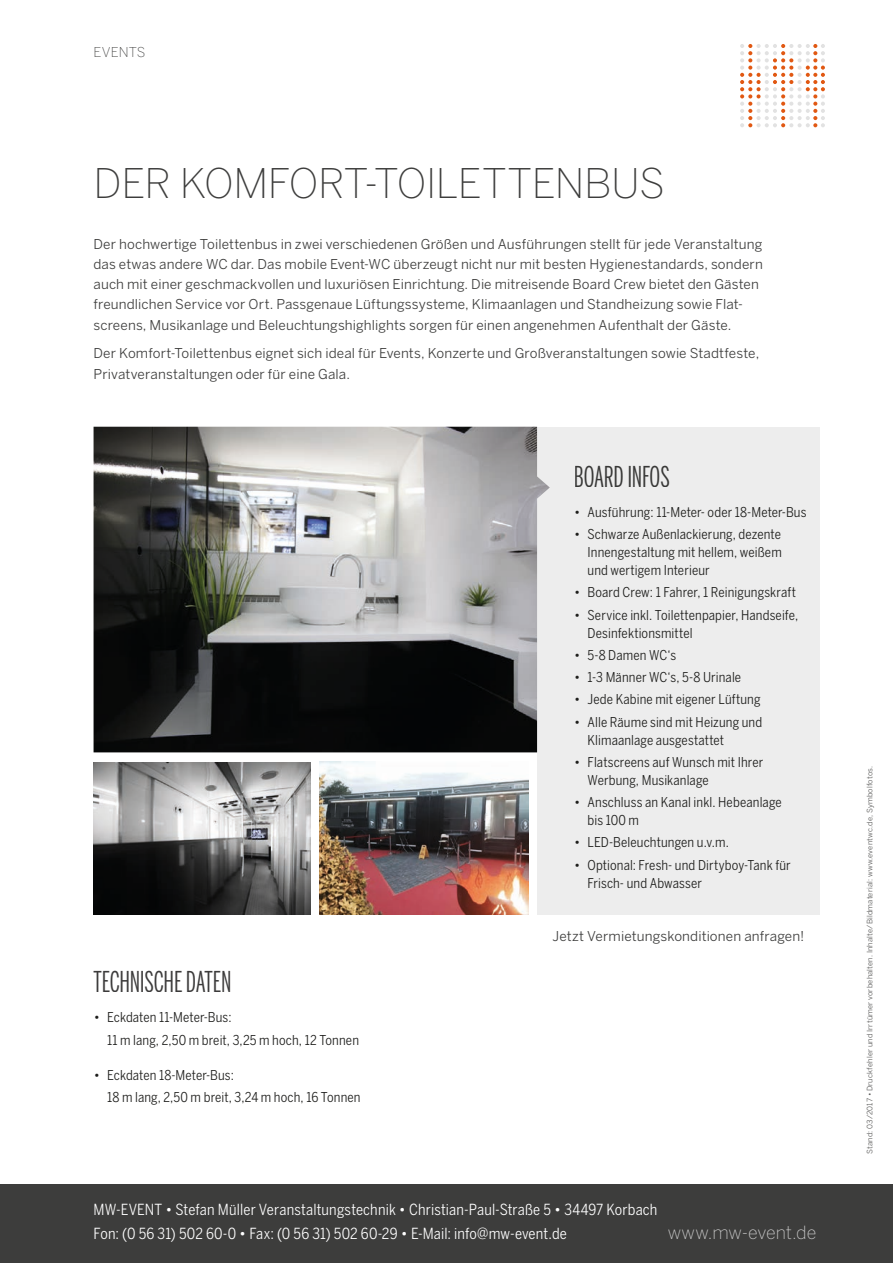
<style>
.page{position:relative;width:893px;height:1263px;background:#fff}
.page>*{position:absolute;margin:0;border:0;box-sizing:border-box;transform-origin:0 0}
.t1{font:200 expanded 40.5px "Benton";letter-spacing:-.01em;color:#3d3d3c}
.t2{font:extra-condensed 28.5px "Benton";letter-spacing:-.01em;color:#3c3b3b}
.t3{font:extra-condensed 28.5px "Benton";letter-spacing:-.01em;color:#383837}
.t4{font:200 expanded 18px "Benton";letter-spacing:-.005em;color:#d2d2d2}
.t5{font:15.15px/23.7px "Benton Sans Cond";letter-spacing:.01em;color:#fff}
.t6{font:13.5px/20.2px "Benton Sans";letter-spacing:.01em;color:#3d3d3c}
.t7{font:13.5px/18px "Benton Sans Cond";letter-spacing:.01em;color:#1d1d1b}
.t8{font:200 expanded 13.5px "Benton";letter-spacing:.01em;color:#3d3d3c}
.t9{font:7.5px "Benton Sans";letter-spacing:.025em;color:#575756}
</style>
<div class="page">
<div style="left:537px;top:427px;width:283px;height:487px;background:#ededed"></div>
<div style="left:0;top:1185px;width:893px;height:78px;background:#3d3d3c"></div>
<img style="left:94px;top:762px;width:216px;height:152px">
<img style="left:320px;top:761px;width:208px;height:153px">
<img style="left:94px;top:427px;width:456px;height:325px">
<svg style="left:740px;top:44px;width:85px;height:83px"></svg>
<p class="t8" style="left:94px;top:44px;width:54px">EVENTS</p>
<h1 class="t1" style="left:94px;top:160px;width:573px">DER KOMFORT-TOILETTENBUS</h1>
<p class="t6" style="left:94px;top:233px;width:671px">Der hochwertige Toilettenbus in zwei verschiedenen Größen und Ausführungen stellt für jede Veranstaltung das etwas andere WC dar. Das mobile Event-WC überzeugt nicht nur mit besten Hygienestandards, sondern auch mit einer geschmackvollen und luxuriösen Einrichtung. Die mitreisende Board Crew bietet den Gästen freundlichen Service vor Ort. Passgenaue Lüftungssysteme, Klimaanlagen und Standheizung sowie Flat&shy;screens, Musikanlage und Beleuchtungshighlights sorgen für einen angenehmen Aufenthalt der Gäste.</p>
<p class="t6" style="left:94px;top:343px;width:667px">Der Komfort-Toilettenbus eignet sich ideal für Events, Konzerte und Großveranstaltungen sowie Stadtfeste,<br>Privatveranstaltungen oder für eine Gala.</p>
<h2 class="t3" style="left:574px;top:460px;width:97px">BOARD INFOS</h2>
<p class="t7" style="left:574px;top:503px;width:234px">• Ausführung: 11-Meter- oder 18-Meter-Bus</p>
<p class="t7" style="left:588px;top:525px;width:196px;text-align:justify;text-indent:-14px">• Schwarze Außenlackierung, dezente Innengestaltung mit hellem, weißem und wertigem Interieur</p>
<p class="t7" style="left:574px;top:583px;width:224px">• Board Crew: 1 Fahrer, 1 Reinigungskraft</p>
<p class="t7" style="left:588px;top:606px;width:212px;text-indent:-14px">• Service inkl. Toilettenpapier, Handseife,<br>Desinfektionsmittel</p>
<p class="t7" style="left:574px;top:646px;width:104px">• 5-8 Damen WC‘s</p>
<p class="t7" style="left:574px;top:668px;width:169px">• 1-3 Männer WC‘s, 5-8 Urinale</p>
<p class="t7" style="left:574px;top:690px;width:188px">• Jede Kabine mit eigener Lüftung</p>
<p class="t7" style="left:588px;top:713px;width:176px;text-indent:-14px">• Alle Räume sind mit Heizung und<br>Klimaanlage ausgestattet</p>
<p class="t7" style="left:588px;top:753px;width:177px;text-indent:-14px">• Flatscreens auf Wunsch mit Ihrer<br>Werbung, Musikanlage</p>
<p class="t7" style="left:588px;top:793px;width:196px;text-indent:-14px">• Anschluss an Kanal inkl. Hebeanlage bis 100 m</p>
<p class="t7" style="left:574px;top:833px;width:156px">• LED-Beleuchtungen u.v.m.</p>
<p class="t7" style="left:588px;top:856px;width:205px;text-indent:-14px">• Optional: Fresh- und Dirtyboy-Tank für<br>Frisch- und Abwasser</p>
<h2 class="t2" style="left:94px;top:965px;width:140px">TECHNISCHE DATEN</h2>
<p class="t7" style="left:107px;top:1006px;width:253px;line-height:22.2px;text-indent:-14px">• Eckdaten 11-Meter-Bus:<br>11 m lang, 2,50 m breit, 3,25 m hoch, 12 Tonnen</p>
<p class="t7" style="left:107px;top:1063px;width:255px;line-height:22.2px;text-indent:-14px">• Eckdaten 18-Meter-Bus:<br>18 m lang, 2,50 m breit, 3,24 m hoch, 16 Tonnen</p>
<p class="t6" style="left:553px;top:926px;width:253px">Jetzt Vermietungskonditionen anfragen!</p>
<p class="t5" style="left:94px;top:1198px;width:565px">MW-EVENT • Stefan Müller Veranstaltungstechnik • Christian-Paul-Straße 5 • 34497 Korbach<br>Fon: (0 56 31) 502 60-0 • Fax: (0 56 31) 502 60-29 • E-Mail: info@mw-event.de</p>
<h3 class="t4" style="left:668px;top:1222px;width:150px">www.mw-event.de</h3>
<p class="t9" style="left:865px;top:1154px;width:390px;rotate:-90deg">Stand: 03/2017 • Druckfehler und Irrtümer vorbehalten. Inhalte/Bildmaterial: www.eventwc.de, Symbolfotos.</p>
</div>
